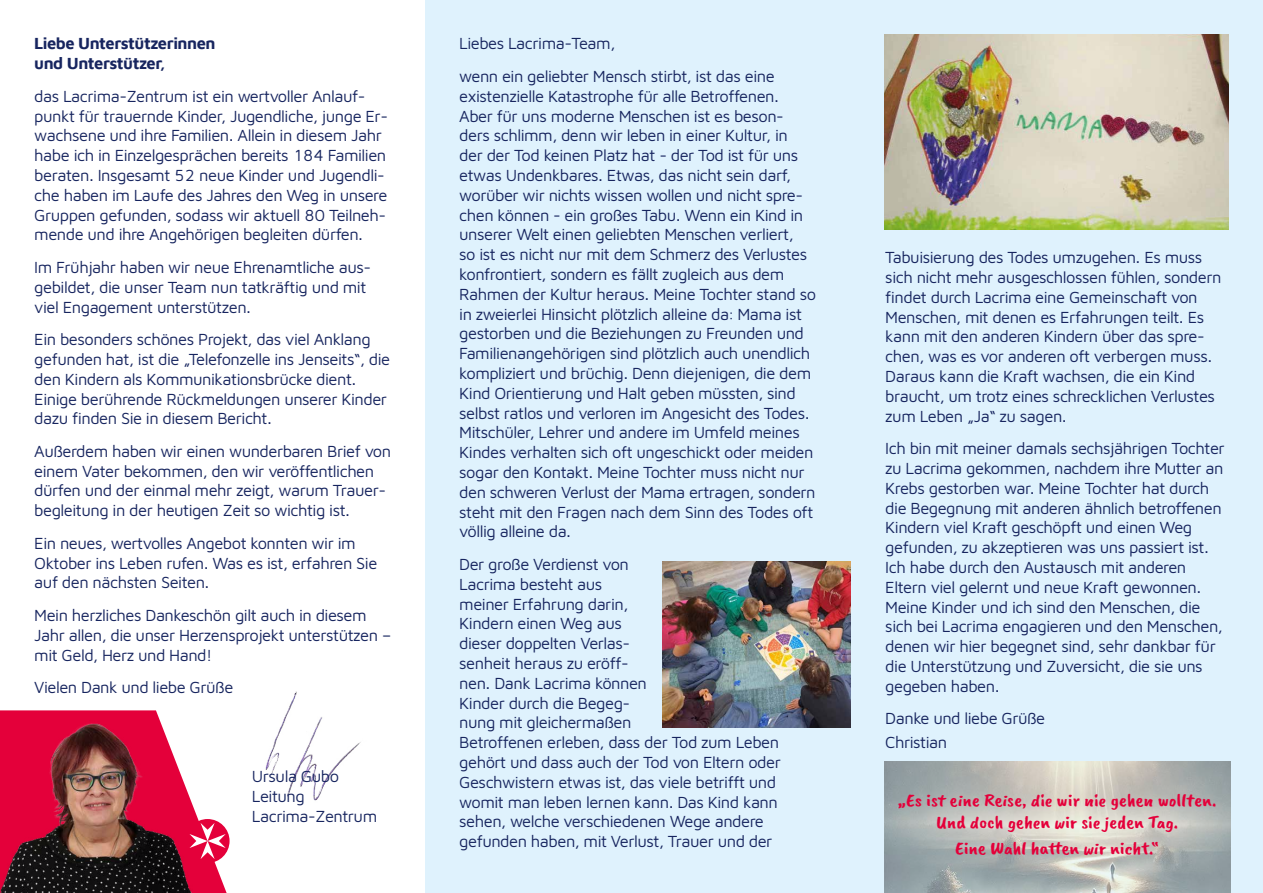
<style>
.page{position:relative;width:1263px;height:893px;background:#fff}
.page>*{position:absolute;margin:0;border:0;box-sizing:border-box;transform-origin:0 0}
.t1{font:18px/21.6px "Caveat Brush";letter-spacing:-.01em;color:#e4003a;text-align:center;scale:1.2 1}
.t2{font:16.5px/19.8px "Maven Johanniter";letter-spacing:-.03em;color:#17255f}
.t3{font:700 16.5px/19.8px "Maven Johanniter";letter-spacing:-.03em;color:#17255f}
</style>
<div class="page">
<div style="left:425px;top:0;width:838px;height:893px;background:#dff2fd"></div>
<svg style="left:186px;top:819px;width:44px;height:44px"></svg>
<svg style="left:200px;top:819px;width:27px;height:74px"></svg>
<img style="left:0;top:710px;width:200px;height:183px">
<img style="left:265px;top:691px;width:96px;height:110px">
<img style="left:663px;top:561px;width:187px;height:167px">
<img style="left:884px;top:34px;width:345px;height:196px">
<img style="left:884px;top:762px;width:346px;height:131px">
<p class="t3" style="left:34px;top:33px;width:183px">Liebe Unterstützerinnen und Unterstützer,</p>
<p class="t2" style="left:34px;top:85px;width:355px">das Lacrima-Zentrum ist ein wertvoller Anlauf&shy;punkt für trauernde Kinder, Jugendliche, junge Er&shy;wachsene und ihre Familien. Allein in diesem Jahr habe ich in Einzelgesprächen bereits 184 Familien beraten. Insgesamt 52 neue Kinder und Jugendli&shy;che haben im Laufe des Jahres den Weg in unsere Gruppen gefunden, sodass wir aktuell 80 Teilneh&shy;mende und ihre Angehörigen begleiten dürfen.</p>
<p class="t2" style="left:34px;top:256px;width:338px">Im Frühjahr haben wir neue Ehrenamtliche aus&shy;gebildet, die unser Team nun tatkräftig und mit viel Engagement unterstützen.</p>
<p class="t2" style="left:34px;top:328px;width:357px">Ein besonders schönes Projekt, das viel Anklang gefunden hat, ist die „Telefonzelle ins Jenseits“, die den Kindern als Kommunikationsbrücke dient.<br>Einige berührende Rückmeldungen unserer Kinder dazu finden Sie in diesem Bericht.</p>
<p class="t2" style="left:34px;top:440px;width:358px">Außerdem haben wir einen wunderbaren Brief von einem Vater bekommen, den wir veröffentlichen dürfen und der einmal mehr zeigt, warum Trauer&shy;begleitung in der heutigen Zeit so wichtig ist.</p>
<p class="t2" style="left:34px;top:532px;width:345px">Ein neues, wertvolles Angebot konnten wir im<br>Oktober ins Leben rufen. Was es ist, erfahren Sie auf den nächsten Seiten.</p>
<p class="t2" style="left:34px;top:604px;width:358px">Mein herzliches Dankeschön gilt auch in diesem<br>Jahr allen, die unser Herzensprojekt unterstützen – mit Geld, Herz und Hand!</p>
<p class="t2" style="left:34px;top:677px;width:201px">Vielen Dank und liebe Grüße</p>
<p class="t2" style="left:252px;top:765px;width:127px">Ursula Gubo<br>Leitung<br>Lacrima-Zentrum</p>
<p class="t2" style="left:459px;top:26px;width:317px;line-height:32.5px">Liebes Lacrima-Team,<br>wenn ein geliebter Mensch stirbt, ist das eine</p>
<p class="t2" style="left:459px;top:85px;width:358px">existenzielle Katastrophe für alle Betroffenen.<br>Aber für uns moderne Menschen ist es beson&shy;ders schlimm, denn wir leben in einer Kultur, in<br>der der Tod keinen Platz hat - der Tod ist für uns etwas Undenkbares. Etwas, das nicht sein darf, worüber wir nichts wissen wollen und nicht spre&shy;chen können - ein großes Tabu. Wenn ein Kind in unserer Welt einen geliebten Menschen verliert,<br>so ist es nicht nur mit dem Schmerz des Verlustes konfrontiert, sondern es fällt zugleich aus dem Rahmen der Kultur heraus. Meine Tochter stand so in zweierlei Hinsicht plötzlich alleine da: Mama ist gestorben und die Beziehungen zu Freunden und Familienangehörigen sind plötzlich auch unendlich kompliziert und brüchig. Denn diejenigen, die dem Kind Orientierung und Halt geben müssten, sind selbst ratlos und verloren im Angesicht des Todes.<br>Mitschüler, Lehrer und andere im Umfeld meines Kindes verhalten sich oft ungeschickt oder meiden sogar den Kontakt. Meine Tochter muss nicht nur den schweren Verlust der Mama ertragen, sondern steht mit den Fragen nach dem Sinn des Todes oft völlig alleine da.</p>
<p class="t2" style="left:459px;top:553px;width:323px">Der große Verdienst von<br>Lacrima besteht aus<br>meiner Erfahrung darin,<br>Kindern einen Weg aus<br>dieser doppelten Verlas-<br>senheit heraus zu eröff-<br>nen. Dank Lacrima können<br>Kinder durch die Begeg-<br>nung mit gleichermaßen<br>Betroffenen erleben, dass der Tod zum Leben gehört und dass auch der Tod von Eltern oder<br>Geschwistern etwas ist, das viele betrifft und womit man leben lernen kann. Das Kind kann sehen, welche verschiedenen Wege andere gefunden haben, mit Verlust, Trauer und der</p>
<p class="t2" style="left:885px;top:247px;width:338px">Tabuisierung des Todes umzugehen. Es muss sich nicht mehr ausgeschlossen fühlen, sondern findet durch Lacrima eine Gemeinschaft von Menschen, mit denen es Erfahrungen teilt. Es kann mit den anderen Kindern über das spre&shy;chen, was es vor anderen oft verbergen muss.<br>Daraus kann die Kraft wachsen, die ein Kind braucht, um trotz eines schrecklichen Verlustes zum Leben „Ja“ zu sagen.</p>
<p class="t2" style="left:885px;top:437px;width:341px">Ich bin mit meiner damals sechsjährigen Tochter zu Lacrima gekommen, nachdem ihre Mutter an Krebs gestorben war. Meine Tochter hat durch die Begegnung mit anderen ähnlich betroffenen Kindern viel Kraft geschöpft und einen Weg gefunden, zu akzeptieren was uns passiert ist.<br>Ich habe durch den Austausch mit anderen Eltern viel gelernt und neue Kraft gewonnen.<br>Meine Kinder und ich sind den Menschen, die sich bei Lacrima engagieren und den Menschen, denen wir hier begegnet sind, sehr dankbar für die Unterstützung und Zuversicht, die sie uns gegeben haben.</p>
<p class="t2" style="left:885px;top:706px;width:162px;line-height:24px">Danke und liebe Grüße<br>Christian</p>
<p class="t1" style="left:898px;top:790px;width:267px">„Es ist eine Reise, die wir nie gehen wollten.<br>Und doch gehen wir sie jeden Tag.</p>
<p class="t1" style="left:955px;top:838px;width:171px">Eine Wahl hatten wir nicht.“</p>
</div>
